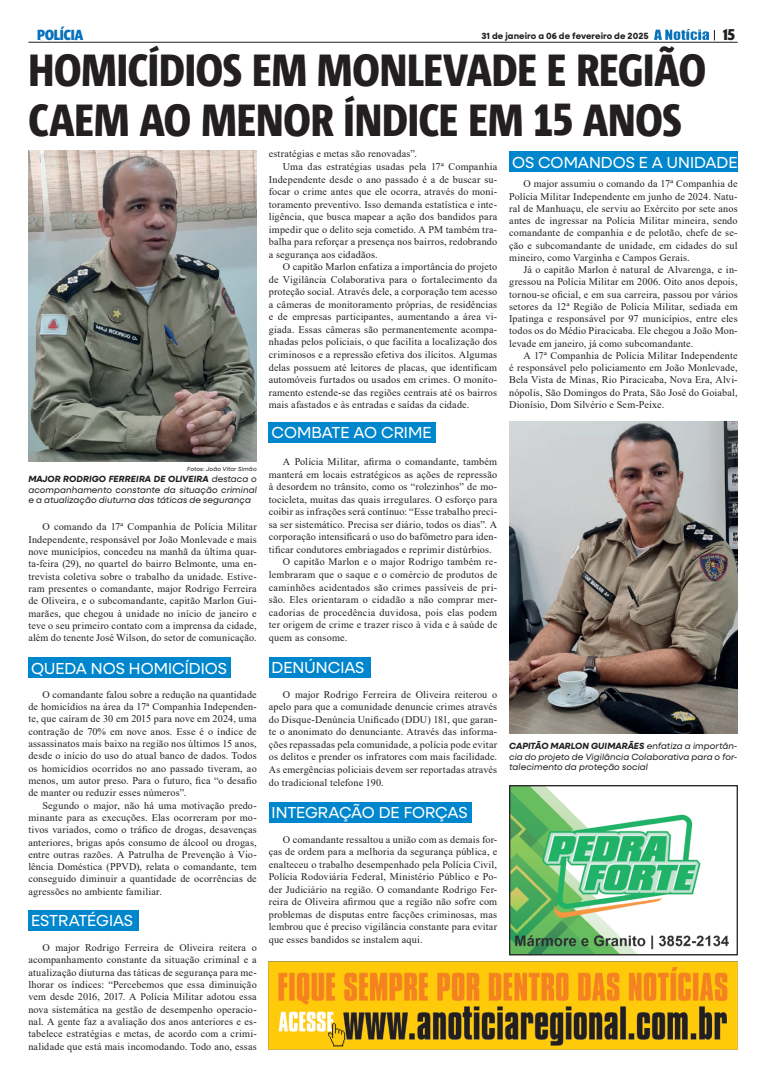
<style>
.page{position:relative;width:766px;height:1078px;background:#fff}
.page>*{position:absolute;margin:0;border:0;box-sizing:border-box;transform-origin:0 0}
.t1{font:800 45px/50px "Corpid Cd";letter-spacing:-.005em;color:#231f20}
.t2{font:16px "Neulis Sans";letter-spacing:-.005em;color:#fff}
.t3{font:700 16px "Prenton RP Cond";color:#231f20}
.t4{font:700 15px "Prenton RP Cond";color:#0672bb}
.t5{font:10.2px/12.3px "Times New Roman";letter-spacing:.015em;color:#231f20;text-align:justify}
.t6{font:italic 9px/10.8px "Neulis Sans";letter-spacing:.01em;color:#231f20;text-align:justify}
.t7{font:700 9px "Neulis Sans";letter-spacing:.01em;color:#231f20}
.t8{font:italic 6px "Neulis Sans";letter-spacing:.02em;color:#231f20}
.s1{font-size:53.5px}
.s2{font-weight:700}
</style>
<div class="page">
<img style="left:654px;top:30px;width:54px;height:9px">
<hr style="left:28px;top:42px;width:709px;height:1px;background:#231f20">
<img style="left:511px;top:787px;width:218px;height:166px">
<div style="left:509px;top:785px;width:228px;height:170px;border:1px solid #231f20"></div>
<img style="left:28px;top:150px;width:229px;height:311px">
<img style="left:509px;top:422px;width:228px;height:311px">
<img style="left:269px;top:961px;width:468px;height:87px">
<div style="left:28px;top:657px;width:203px;height:20px;background:#0086cc"></div>
<div style="left:269px;top:422px;width:167px;height:20px;background:#0086cc"></div>
<div style="left:509px;top:151px;width:228px;height:21px;background:#0086cc"></div>
<div style="left:28px;top:909px;width:111px;height:21px;background:#0086cc"></div>
<div style="left:269px;top:657px;width:101px;height:20px;background:#0086cc"></div>
<div style="left:269px;top:802px;width:202px;height:20px;background:#0086cc"></div>
<h3 class="t4" style="left:37px;top:25px;width:47px">POLÍCIA</h3>
<p class="t7" style="left:481px;top:29px;width:169px">31 de janeiro a 06 de fevereiro de 2025</p>
<h2 class="t3" style="left:723px;top:24px;width:13px">15</h2>
<h1 class="t1" style="left:28px;top:46px;width:679px">HOMICÍDIOS EM MONLEVADE E REGIÃO<br>CAEM AO MENOR ÍNDICE EM <span class="s1">1</span>5 ANOS</h1>
<h3 class="t4" style="left:37px;top:25px;width:44px">GERA S</h3>
<p class="t8" style="left:187px;top:464px;width:71px">Fotos: João Vítor Simão</p>
<p class="t6" style="left:28px;top:472px;width:230px"><span class="s2">MAJOR RODRIGO FERREIRA DE OLIVEIRA</span> destaca o acompanhamento constante da situação criminal e a atualização diuturna das táticas de segurança</p>
<p class="t5" style="left:28px;top:520px;width:230px;text-indent:14px">O comando da 17ª Companhia de Polícia Militar Independente, responsável por João Monlevade e mais nove municípios, concedeu na manhã da última quar&shy;ta-feira (29), no quartel do bairro Belmonte, uma en&shy;trevista coletiva sobre o trabalho da unidade. Estive&shy;ram presentes o comandante, major Rodrigo Ferreira de Oliveira, e o subcomandante, capitão Marlon Gui&shy;marães, que chegou à unidade no início de janeiro e teve o seu primeiro contato com a imprensa da cidade, além do tenente José Wilson, do setor de comunicação.</p>
<h2 class="t2" style="left:31px;top:657px;width:197px">QUEDA NOS HOMICÍDIOS</h2>
<p class="t5" style="left:28px;top:687px;width:230px;text-indent:14px">O comandante falou sobre a redução na quantidade de homicídios na área da 17ª Companhia Independen&shy;te, que caíram de 30 em 2015 para nove em 2024, uma contração de 70% em nove anos. Esse é o índice de assassinatos mais baixo na região nos últimos 15 anos, desde o início do uso do atual banco de dados. Todos os homicídios ocorridos no ano passado tiveram, ao menos, um autor preso. Para o futuro, fica “o desafio de manter ou reduzir esses números”.</p>
<p class="t5" style="left:28px;top:798px;width:230px;text-indent:14px">Segundo o major, não há uma motivação predo&shy;minante para as execuções. Elas ocorreram por mo&shy;tivos variados, como o tráfico de drogas, desavenças anteriores, brigas após consumo de álcool ou drogas, entre outras razões. A Patrulha de Prevenção à Vio&shy;lência Doméstica (PPVD), relata o comandante, tem conseguido diminuir a quantidade de ocorrências de agressões no ambiente familiar.</p>
<h2 class="t2" style="left:31px;top:909px;width:103px">ESTRATÉGIAS</h2>
<p class="t5" style="left:28px;top:940px;width:230px;text-indent:14px">O major Rodrigo Ferreira de Oliveira reitera o acompanhamento constante da situação criminal e a atualização diuturna das táticas de segurança para me&shy;lhorar os índices: “Percebemos que essa diminuição vem desde 2016, 2017. A Polícia Militar adotou essa nova sistemática na gestão de desempenho operacio&shy;nal. A gente faz a avaliação dos anos anteriores e es&shy;tabelece estratégias e metas, de acordo com a crimi&shy;nalidade que está mais incomodando. Todo ano, essas</p>
<p class="t5" style="left:269px;top:147px;width:150px">estratégias e metas são renovadas”.</p>
<p class="t5" style="left:283px;top:160px;width:216px">Uma das estratégias usadas pela 17ª Companhia</p>
<p class="t5" style="left:269px;top:172px;width:230px">Independente desde o ano passado é a de buscar su-</p>
<p class="t5" style="left:269px;top:185px;width:230px">focar o crime antes que ele ocorra, através do moni-</p>
<p class="t5" style="left:269px;top:198px;width:230px">toramento preventivo. Isso demanda estatística e inte-</p>
<p class="t5" style="left:269px;top:210px;width:230px">ligência, que busca mapear a ação dos bandidos para</p>
<p class="t5" style="left:269px;top:223px;width:230px">impedir que o delito seja cometido. A PM também tra-</p>
<p class="t5" style="left:269px;top:235px;width:230px">balha para reforçar a presença nos bairros, redobrando</p>
<p class="t5" style="left:269px;top:248px;width:110px">a segurança aos cidadãos.</p>
<p class="t5" style="left:283px;top:260px;width:216px">O capitão Marlon enfatiza a importância do projeto</p>
<p class="t5" style="left:269px;top:273px;width:230px">de Vigilância Colaborativa para o fortalecimento da</p>
<p class="t5" style="left:269px;top:285px;width:230px">proteção social. Através dele, a corporação tem acesso</p>
<p class="t5" style="left:269px;top:298px;width:230px">a câmeras de monitoramento próprias, de residências</p>
<p class="t5" style="left:269px;top:310px;width:230px">e de empresas participantes, aumentando a área vi-</p>
<p class="t5" style="left:269px;top:323px;width:230px">giada. Essas câmeras são permanentemente acompa-</p>
<p class="t5" style="left:269px;top:335px;width:230px">nhadas pelos policiais, o que facilita a localização dos</p>
<p class="t5" style="left:269px;top:348px;width:230px">criminosos e a repressão efetiva dos ilícitos. Algumas</p>
<p class="t5" style="left:269px;top:360px;width:230px">delas possuem até leitores de placas, que identificam</p>
<p class="t5" style="left:269px;top:373px;width:230px">automóveis furtados ou usados em crimes. O monito-</p>
<p class="t5" style="left:269px;top:385px;width:230px">ramento estende-se das regiões centrais até os bairros</p>
<p class="t5" style="left:269px;top:398px;width:202px">mais afastados e às entradas e saídas da cidade.</p>
<h2 class="t2" style="left:271px;top:421px;width:161px">COMBATE AO CRIME</h2>
<p class="t5" style="left:283px;top:455px;width:216px">A Polícia Militar, afirma o comandante, também</p>
<p class="t5" style="left:269px;top:467px;width:230px">manterá em locais estratégicos as ações de repressão</p>
<p class="t5" style="left:269px;top:480px;width:230px">à desordem no trânsito, como os “rolezinhos” de mo-</p>
<p class="t5" style="left:269px;top:493px;width:230px">tocicleta, muitas das quais irregulares. O esforço para</p>
<p class="t5" style="left:269px;top:505px;width:230px">coibir as infrações será contínuo: “Esse trabalho preci-</p>
<p class="t5" style="left:269px;top:518px;width:230px">sa ser sistemático. Precisa ser diário, todos os dias”. A</p>
<p class="t5" style="left:269px;top:530px;width:230px">corporação intensificará o uso do bafômetro para iden-</p>
<p class="t5" style="left:269px;top:543px;width:224px">tificar condutores embriagados e reprimir distúrbios.</p>
<p class="t5" style="left:283px;top:555px;width:216px">O capitão Marlon e o major Rodrigo também re-</p>
<p class="t5" style="left:269px;top:568px;width:230px">lembraram que o saque e o comércio de produtos de</p>
<p class="t5" style="left:269px;top:580px;width:230px">caminhões acidentados são crimes passíveis de pri-</p>
<p class="t5" style="left:269px;top:593px;width:230px">são. Eles orientaram o cidadão a não comprar mer-</p>
<p class="t5" style="left:269px;top:605px;width:230px">cadorias de procedência duvidosa, pois elas podem</p>
<p class="t5" style="left:269px;top:618px;width:230px">ter origem de crime e trazer risco à vida e à saúde de</p>
<p class="t5" style="left:269px;top:630px;width:80px">quem as consome.</p>
<h2 class="t2" style="left:271px;top:655px;width:94px">DENÚNCIAS</h2>
<p class="t5" style="left:269px;top:687px;width:230px;text-indent:14px">O major Rodrigo Ferreira de Oliveira reiterou o apelo para que a comunidade denuncie crimes através do Disque-Denúncia Unificado (DDU) 181, que garan&shy;te o anonimato do denunciante. Através das informa&shy;ções repassadas pela comunidade, a polícia pode evitar os delitos e prender os infratores com mais facilidade.<br>As emergências policiais devem ser reportadas através do tradicional telefone 190.</p>
<h2 class="t2" style="left:271px;top:800px;width:197px">INTEGRAÇÃO DE FORÇAS</h2>
<p class="t5" style="left:269px;top:832px;width:230px;text-indent:14px">O comandante ressaltou a união com as demais for&shy;ças de ordem para a melhoria da segurança pública, e enalteceu o trabalho desempenhado pela Polícia Civil, Polícia Rodoviária Federal, Ministério Público e Po&shy;der Judiciário na região. O comandante Rodrigo Fer&shy;reira de Oliveira afirmou que a região não sofre com problemas de disputas entre facções criminosas, mas lembrou que é preciso vigilância constante para evitar que esses bandidos se instalem aqui.</p>
<h2 class="t2" style="left:512px;top:151px;width:227px">OS COMANDOS E A UNIDADE</h2>
<p class="t5" style="left:509px;top:177px;width:230px;text-indent:14px">O major assumiu o comando da 17ª Companhia de Polícia Militar Independente em junho de 2024. Natu&shy;ral de Manhuaçu, ele serviu ao Exército por sete anos antes de ingressar na Polícia Militar mineira, sendo comandante de companhia e de pelotão, chefe de se&shy;ção e subcomandante de unidade, em cidades do sul mineiro, como Varginha e Campos Gerais.</p>
<p class="t5" style="left:509px;top:263px;width:230px;text-indent:14px">Já o capitão Marlon é natural de Alvarenga, e in&shy;gressou na Polícia Militar em 2006. Oito anos depois, tornou-se oficial, e em sua carreira, passou por vários setores da 12ª Região de Polícia Militar, sediada em Ipatinga e responsável por 97 municípios, entre eles todos os do Médio Piracicaba. Ele chegou a João Mon&shy;levade em janeiro, já como subcomandante.</p>
<p class="t5" style="left:509px;top:349px;width:230px;text-indent:14px">A 17ª Companhia de Polícia Militar Independente é responsável pelo policiamento em João Monlevade, Bela Vista de Minas, Rio Piracicaba, Nova Era, Alvi&shy;nópolis, São Domingos do Prata, São José do Goiabal, Dionísio, Dom Silvério e Sem-Peixe.</p>
<p class="t6" style="left:509px;top:739px;width:230px"><span class="s2">CAPITÃO MARLON GUIMARÃES</span> enfatiza a importân&shy;cia do projeto de Vigilância Colaborativa para o for&shy;talecimento da proteção social</p>
</div>
